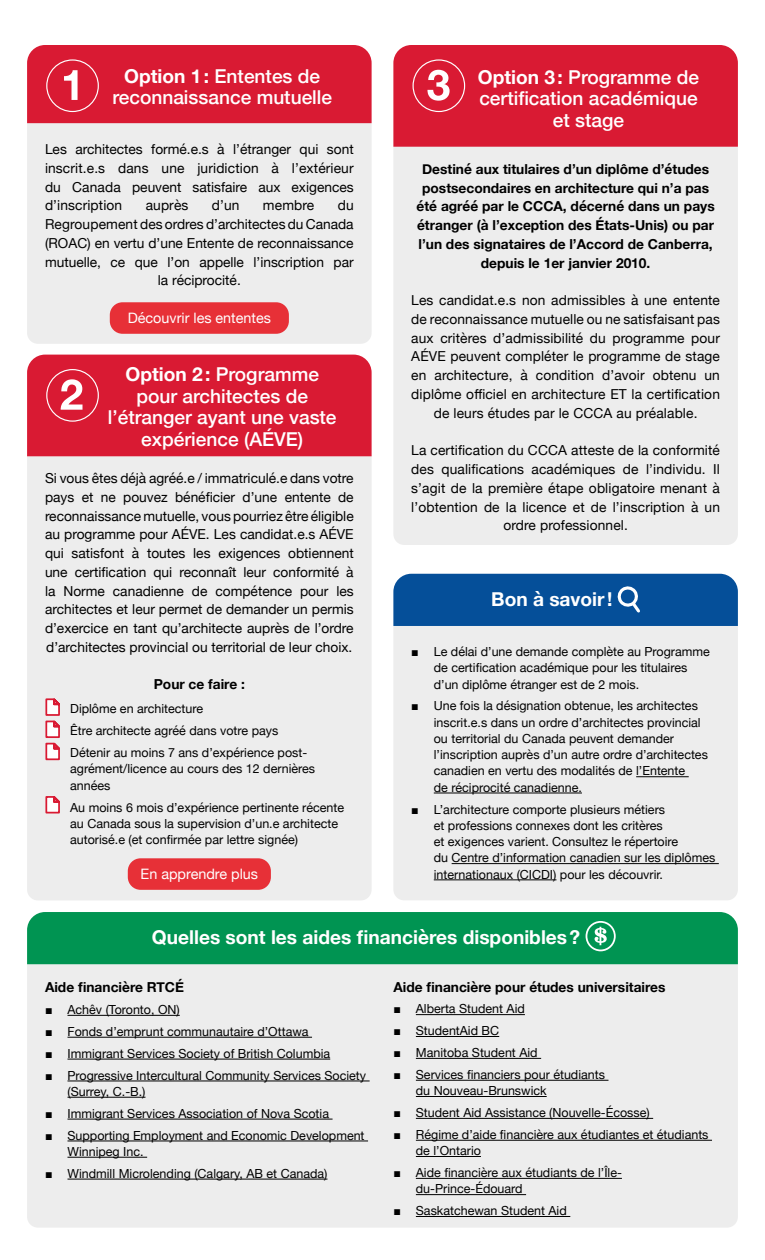
<style>
.page{position:relative;width:765px;height:1260px;background:#fff}
.page>*{position:absolute;margin:0;border:0;box-sizing:border-box;transform-origin:0 0}
.t1{font:500 19.12px/21.5px "Helvetica Neue";color:#fff;text-align:center}
.t2{font:700 19.12px "Helvetica Neue";color:#fff}
.t3{font:14.38px "Helvetica Neue";color:#fff}
.t4{font:13.75px/18.8px "Helvetica Neue";letter-spacing:.01em;color:#000;text-align:justify}
.t5{font:700 13.75px/18.8px "Helvetica Neue";color:#000;text-align:center}
.t6{font:12.5px/16.2px "Helvetica Neue";color:#000}
.s1{font-weight:700}
.s2{font-family:"Arial"}
</style>
<div class="page">
<div style="left:27px;top:964px;width:711px;height:264px;background:#ededed"></div>
<div style="left:27px;top:912px;width:711px;height:52px;background:#009452"></div>
<div style="left:586px;top:921px;width:30px;height:30px;border:2px solid #fff;border-radius:50%"></div>
<hr style="left:68px;top:1015px;width:112px;height:1px;background:#000">
<hr style="left:68px;top:1037px;width:244px;height:1px;background:#000">
<hr style="left:68px;top:1059px;width:262px;height:1px;background:#000">
<hr style="left:68px;top:1081px;width:302px;height:1px;background:#000">
<hr style="left:68px;top:1097px;width:78px;height:1px;background:#000">
<hr style="left:68px;top:1119px;width:265px;height:1px;background:#000">
<hr style="left:68px;top:1141px;width:300px;height:1px;background:#000">
<hr style="left:68px;top:1157px;width:79px;height:1px;background:#000">
<hr style="left:68px;top:1179px;width:259px;height:1px;background:#000">
<hr style="left:416px;top:1014px;width:109px;height:1px;background:#000">
<hr style="left:416px;top:1036px;width:83px;height:1px;background:#000">
<hr style="left:416px;top:1058px;width:125px;height:1px;background:#000">
<hr style="left:416px;top:1080px;width:192px;height:1px;background:#000">
<hr style="left:416px;top:1096px;width:131px;height:1px;background:#000">
<hr style="left:416px;top:1118px;width:237px;height:1px;background:#000">
<hr style="left:416px;top:1140px;width:296px;height:1px;background:#000">
<hr style="left:416px;top:1156px;width:65px;height:1px;background:#000">
<hr style="left:416px;top:1178px;width:206px;height:1px;background:#000">
<hr style="left:416px;top:1194px;width:110px;height:1px;background:#000">
<hr style="left:416px;top:1216px;width:154px;height:1px;background:#000">
<div style="left:27px;top:123px;width:345px;height:221px;background:#ededed"></div>
<div style="left:27px;top:45px;width:345px;height:78px;background:#d91a33"></div>
<div style="left:110px;top:302px;width:179px;height:32px;background:#e73037;border-radius:13px"></div>
<div style="left:27px;top:456px;width:345px;height:444px;background:#ededed"></div>
<div style="left:393px;top:147px;width:345px;height:398px;background:#ededed"></div>
<div style="left:27px;top:355px;width:345px;height:101px;background:#d91a33"></div>
<svg style="left:45px;top:695px;width:18px;height:66px"></svg>
<svg style="left:45px;top:793px;width:18px;height:21px"></svg>
<div style="left:128px;top:858px;width:143px;height:32px;background:#e73037;border-radius:13px"></div>
<div style="left:393px;top:45px;width:345px;height:102px;background:#d91a33"></div>
<div style="left:393px;top:626px;width:345px;height:274px;background:#ededed"></div>
<div style="left:393px;top:574px;width:345px;height:52px;background:#054f99"></div>
<hr style="left:636px;top:776px;width:53px;height:1px;background:#000">
<hr style="left:434px;top:793px;width:148px;height:1px;background:#000">
<hr style="left:452px;top:863px;width:267px;height:1px;background:#000">
<hr style="left:434px;top:880px;width:122px;height:1px;background:#000">
<h1 class="t1" style="left:112px;top:64px;width:221px"><span class="s1">Option 1:</span> Ententes de reconnaissance mutuelle</h1>
<p class="t4" style="left:45px;top:141px;width:310px">Les architectes formé.e.s à l’étranger qui sont inscrit.e.s dans une juridiction à l’extérieur du Canada peuvent satisfaire aux exigences d’inscription</p>
<p class="t4" style="left:146px;top:197px;width:44px">auprès</p>
<p class="t4" style="left:212px;top:197px;width:29px">d’un</p>
<p class="t4" style="left:263px;top:197px;width:53px">membre</p>
<p class="t4" style="left:338px;top:197px;width:17px">du</p>
<p class="t4" style="left:45px;top:216px;width:310px">Regroupement des ordres d’architectes du Canada</p>
<p class="t4" style="left:45px;top:234px;width:310px">(ROAC) en vertu d’une Entente de reconnaissance</p>
<p class="t4" style="left:45px;top:253px;width:310px">mutuelle, ce que l’on appelle l’inscription par</p>
<p class="t4" style="left:158px;top:272px;width:85px">la réciprocité.</p>
<p class="t3" style="left:128px;top:308px;width:145px">Découvrir les ententes</p>
<h1 class="t1" style="left:108px;top:362px;width:230px"><span class="s1">Option 2:</span> Programme pour architectes de l’étranger ayant une vaste expérience (AÉVE)</h1>
<p class="t4" style="left:45px;top:470px;width:310px">Si vous êtes déjà agréé.e / immatriculé.e dans votre pays et ne pouvez bénéficier d’une entente de reconnaissance mutuelle, vous pourriez être éligible au programme pour AÉVE. Les candidat.e.s AÉVE qui satisfont à toutes les exigences obtiennent une certification qui reconnaît leur conformité à la Norme canadienne de compétence pour les architectes et leur permet de demander un permis d’exercice en tant qu’architecte auprès de l’ordre d’architectes provincial ou territorial de leur choix.</p>
<p class="t5" style="left:154px;top:676px;width:93px">Pour ce faire :</p>
<p class="t6" style="left:70px;top:699px;width:239px;line-height:21.9px">Diplôme en architecture<br>Être architecte agréé dans votre pays<br>Détenir au moins 7 ans d’expérience post-</p>
<p class="t6" style="left:70px;top:762px;width:246px">agrément/licence au cours des 12 dernières années</p>
<p class="t6" style="left:70px;top:800px;width:275px">Au moins 6 mois d’expérience pertinente récente au Canada sous la supervision d’un.e architecte autorisé.e (et confirmée par lettre signée)</p>
<p class="t3" style="left:141px;top:864px;width:119px">En apprendre plus</p>
<h1 class="t1" style="left:478px;top:65px;width:223px"><span class="s1">Option 3:</span> Programme de certification académique et stage</h1>
<p class="t5" style="left:417px;top:160px;width:300px">Destiné aux titulaires d’un diplôme d’études postsecondaires en architecture qui n’a pas été agréé par le CCCA, décerné dans un pays étranger (à l’exception des États-Unis) ou par l’un des signataires de l’Accord de Canberra, depuis le 1er janvier 2010.</p>
<p class="t4" style="left:411px;top:292px;width:310px;text-align:center">Les candidat.e.s non admissibles à une entente de reconnaissance mutuelle ou ne satisfaisant pas aux critères d’admissibilité du programme pour AÉVE peuvent compléter le programme de stage en architecture, à condition d’avoir obtenu un diplôme officiel en architecture ET la certification de leurs études par le CCCA au préalable.</p>
<p class="t4" style="left:411px;top:442px;width:310px;text-align:center">La certification du CCCA atteste de la conformité des qualifications académiques de l’individu. Il s’agit de la première étape obligatoire menant à l’obtention de la licence et de l’inscription à un ordre professionnel.</p>
<h1 class="t2" style="left:491px;top:585px;width:123px">Bon à savoir!</h1>
<p class="t6" style="left:434px;top:644px;width:278px;text-indent:-22px"><span class="s2">■</span> Le délai d’une demande complète au Programme de certification académique pour les titulaires d’un diplôme étranger est de 2 mois.</p>
<p class="t6" style="left:434px;top:699px;width:276px;text-indent:-22px"><span class="s2">■</span> Une fois la désignation obtenue, les architectes inscrit.e.s dans un ordre d’architectes provincial ou territorial du Canada peuvent demander l’inscription auprès d’un autre ordre d’architectes canadien en vertu des modalités de l’Entente<br>de réciprocité canadienne.</p>
<p class="t6" style="left:434px;top:802px;width:283px;text-indent:-22px"><span class="s2">■</span> L’architecture comporte plusieurs métiers<br>et professions connexes dont les critères<br>et exigences varient. Consultez le répertoire<br>du Centre d’information canadien sur les diplômes internationaux (CICDI) pour les découvrir.</p>
<h1 class="t2" style="left:152px;top:922px;width:430px">Quelles sont les aides financières disponibles?</h1>
<p class="t5" style="left:45px;top:978px;width:141px">Aide financière RTCÉ</p>
<p class="t6" style="left:45px;top:1002px;width:136px"><span class="s2">■</span> Achêv (Toronto, ON)</p>
<p class="t6" style="left:45px;top:1024px;width:265px"><span class="s2">■</span> Fonds d’emprunt communautaire d’Ottawa</p>
<p class="t6" style="left:45px;top:1046px;width:287px"><span class="s2">■</span> Immigrant Services Society of British Columbia</p>
<p class="t6" style="left:68px;top:1068px;width:300px;text-indent:-22px"><span class="s2">■</span> Progressive Intercultural Community Services Society (Surrey, C.-B.)</p>
<p class="t6" style="left:45px;top:1106px;width:286px"><span class="s2">■</span> Immigrant Services Association of Nova Scotia</p>
<p class="t6" style="left:68px;top:1128px;width:299px;text-indent:-22px"><span class="s2">■</span> Supporting Employment and Economic Development<br>Winnipeg Inc.</p>
<p class="t6" style="left:45px;top:1166px;width:284px"><span class="s2">■</span> Windmill Microlending (Calgary, AB et Canada)</p>
<p class="t5" style="left:393px;top:978px;width:274px">Aide financière pour études universitaires</p>
<p class="t6" style="left:393px;top:1002px;width:133px"><span class="s2">■</span> Alberta Student Aid</p>
<p class="t6" style="left:393px;top:1023px;width:107px"><span class="s2">■</span> StudentAid BC</p>
<p class="t6" style="left:393px;top:1045px;width:146px"><span class="s2">■</span> Manitoba Student Aid</p>
<p class="t6" style="left:416px;top:1067px;width:191px;text-indent:-22px"><span class="s2">■</span> Services financiers pour étudiants du Nouveau-Brunswick</p>
<p class="t6" style="left:393px;top:1105px;width:258px"><span class="s2">■</span> Student Aid Assistance (Nouvelle-Écosse)</p>
<p class="t6" style="left:416px;top:1127px;width:294px;text-indent:-22px"><span class="s2">■</span> Régime d’aide financière aux étudiantes et étudiants de l’Ontario</p>
<p class="t6" style="left:416px;top:1165px;width:208px;text-indent:-22px"><span class="s2">■</span> Aide financière aux étudiants de l’Île&shy;du-Prince-Édouard</p>
<p class="t6" style="left:393px;top:1203px;width:175px"><span class="s2">■</span> Saskatchewan Student Aid</p>
</div>
